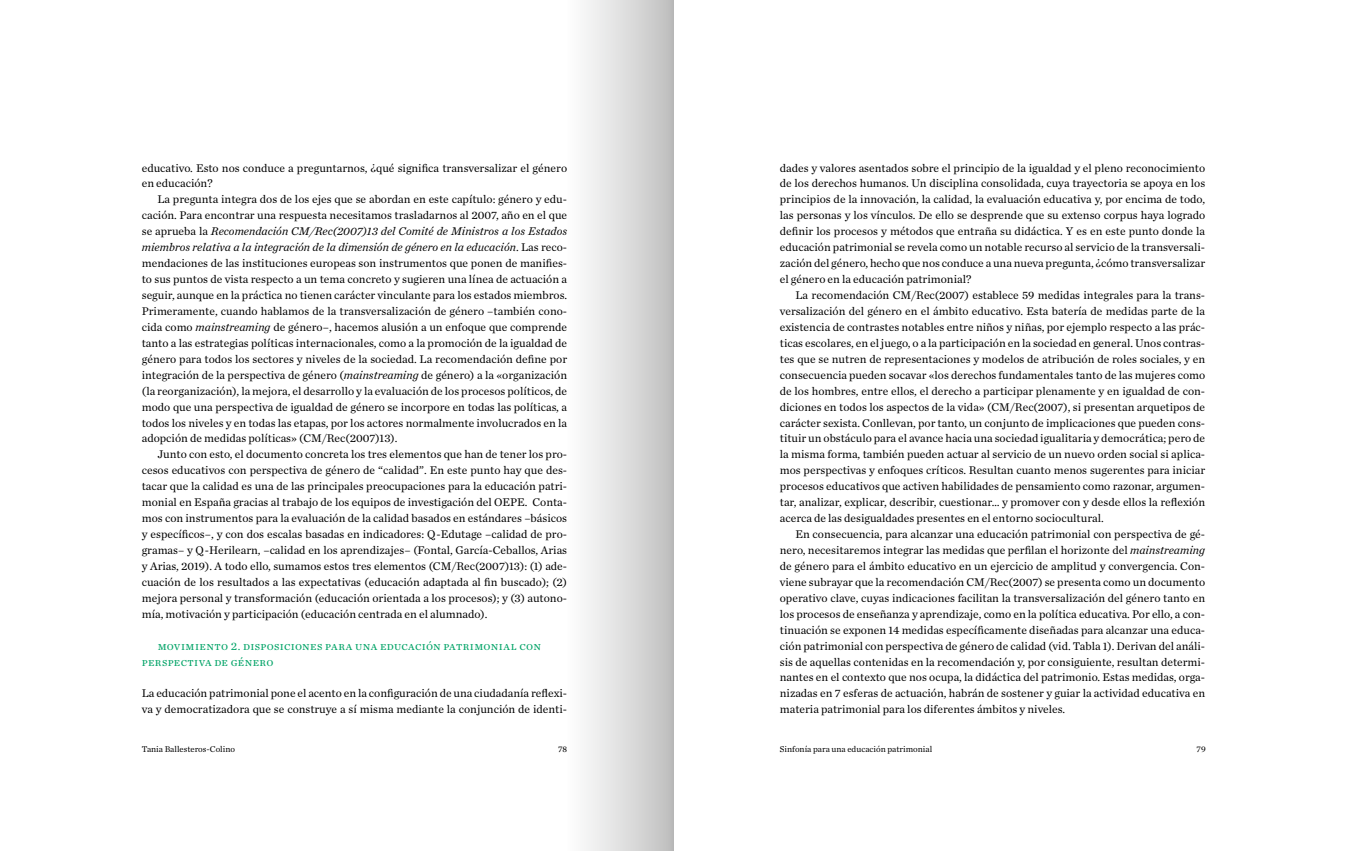
<style>
.page{position:relative;width:1347px;height:851px;background:#fff}
.page>*{position:absolute;margin:0;border:0;box-sizing:border-box;transform-origin:0 0}
.t1{font:11.62px/15.9px "Chronicle Text G1";color:#000;text-align:justify}
.t2{font:11.62px/15.9px "Chronicle Text G1";letter-spacing:.03em;color:#00a366}
.t3{font:8.75px "Chronicle Text G1";color:#000}
.s1{font-style:italic}
</style>
<div class="page">
<div style="left:546px;top:0;width:127px;height:850px;background:linear-gradient(to right,#fff,#c2c2c2)"></div>
<p class="t1" style="left:142px;top:159px;width:427px">educativo. Esto nos conduce a preguntarnos, ¿qué significa transversalizar el género en educación?</p>
<p class="t1" style="left:142px;top:191px;width:427px;text-indent:16px">La pregunta integra dos de los ejes que se abordan en este capítulo: género y edu&shy;cación. Para encontrar una respuesta necesitamos trasladarnos al 2007, año en el que se aprueba la <span class="s1">Recomendación CM/Rec(2007)13 del Comité de Ministros a los Estados miembros relativa a la integración de la dimensión de género en la educación</span>. Las reco&shy;mendaciones de las instituciones europeas son instrumentos que ponen de manifies&shy;to sus puntos de vista respecto a un tema concreto y sugieren una línea de actuación a seguir, aunque en la práctica no tienen carácter vinculante para los estados miembros.<br>Primeramente, cuando hablamos de la transversalización de género –también cono&shy;cida como <span class="s1">mainstreaming</span> de género–, hacemos alusión a un enfoque que comprende tanto a las estrategias políticas internacionales, como a la promoción de la igualdad de género para todos los sectores y niveles de la sociedad. La recomendación define por integración de la perspectiva de género (<span class="s1">mainstreaming</span> de género) a la «organización (la reorganización), la mejora, el desarrollo y la evaluación de los procesos políticos, de modo que una perspectiva de igualdad de género se incorpore en todas las políticas, a todos los niveles y en todas las etapas, por los actores normalmente involucrados en la adopción de medidas políticas» (CM/Rec(2007)13).</p>
<p class="t1" style="left:142px;top:446px;width:427px;text-indent:16px">Junto con esto, el documento concreta los tres elementos que han de tener los pro&shy;cesos educativos con perspectiva de género de “calidad”. En este punto hay que des&shy;tacar que la calidad es una de las principales preocupaciones para la educación patri&shy;monial en España gracias al trabajo de los equipos de investigación del OEPE. Conta&shy;mos con instrumentos para la evaluación de la calidad basados en estándares –básicos y específicos–, y con dos escalas basadas en indicadores: Q-Edutage –calidad de pro&shy;gramas– y Q-Herilearn, –calidad en los aprendizajes– (Fontal, García-Ceballos, Arias y Arias, 2019). A todo ello, sumamos estos tres elementos (CM/Rec(2007)13): (1) ade&shy;cuación de los resultados a las expectativas (educación adaptada al fin buscado); (2) mejora personal y transformación (educación orientada a los procesos); y (3) autono&shy;mía, motivación y participación (educación centrada en el alumnado).</p>
<p class="t2" style="left:142px;top:637px;width:400px;text-indent:16px">movimiento 2. disposiciones para una educación patrimonial con perspectiva de género</p>
<p class="t1" style="left:142px;top:684px;width:427px">La educación patrimonial pone el acento en la configuración de una ciudadanía reflexi&shy;va y democratizadora que se construye a sí misma mediante la conjunción de identi-</p>
<p class="t1" style="left:780px;top:159px;width:427px">dades y valores asentados sobre el principio de la igualdad y el pleno reconocimiento de los derechos humanos. Un disciplina consolidada, cuya trayectoria se apoya en los principios de la innovación, la calidad, la evaluación educativa y, por encima de todo, las personas y los vínculos. De ello se desprende que su extenso corpus haya logrado definir los procesos y métodos que entraña su didáctica. Y es en este punto donde la educación patrimonial se revela como un notable recurso al servicio de la transversali&shy;zación del género, hecho que nos conduce a una nueva pregunta, ¿cómo transversalizar el género en la educación patrimonial?</p>
<p class="t1" style="left:780px;top:286px;width:427px;text-indent:16px">La recomendación CM/Rec(2007) establece 59 medidas integrales para la trans&shy;versalización del género en el ámbito educativo. Esta batería de medidas parte de la existencia de contrastes notables entre niños y niñas, por ejemplo respecto a las prác&shy;ticas escolares, en el juego, o a la participación en la sociedad en general. Unos contras&shy;tes que se nutren de representaciones y modelos de atribución de roles sociales, y en consecuencia pueden socavar «los derechos fundamentales tanto de las mujeres como de los hombres, entre ellos, el derecho a participar plenamente y en igualdad de con&shy;diciones en todos los aspectos de la vida» (CM/Rec(2007), si presentan arquetipos de carácter sexista. Conllevan, por tanto, un conjunto de implicaciones que pueden cons&shy;tituir un obstáculo para el avance hacia una sociedad igualitaria y democrática; pero de la misma forma, también pueden actuar al servicio de un nuevo orden social si aplica&shy;mos perspectivas y enfoques críticos. Resultan cuanto menos sugerentes para iniciar procesos educativos que activen habilidades de pensamiento como razonar, argumen&shy;tar, analizar, explicar, describir, cuestionar… y promover con y desde ellos la reflexión acerca de las desigualdades presentes en el entorno sociocultural.</p>
<p class="t1" style="left:780px;top:525px;width:427px;text-indent:16px">En consecuencia, para alcanzar una educación patrimonial con perspectiva de gé&shy;nero, necesitaremos integrar las medidas que perfilan el horizonte del <span class="s1">mainstreaming </span>de género para el ámbito educativo en un ejercicio de amplitud y convergencia. Con&shy;viene subrayar que la recomendación CM/Rec(2007) se presenta como un documento operativo clave, cuyas indicaciones facilitan la transversalización del género tanto en los procesos de enseñanza y aprendizaje, como en la política educativa. Por ello, a con&shy;tinuación se exponen 14 medidas específicamente diseñadas para alcanzar una educa&shy;ción patrimonial con perspectiva de género de calidad (vid. Tabla 1). Derivan del análi&shy;sis de aquellas contenidas en la recomendación y, por consiguiente, resultan determi&shy;nantes en el contexto que nos ocupa, la didáctica del patrimonio. Estas medidas, orga&shy;nizadas en 7 esferas de actuación, habrán de sostener y guiar la actividad educativa en materia patrimonial para los diferentes ámbitos y niveles.</p>
<p class="t3" style="left:142px;top:742px;width:95px">Tania Ballesteros-Colino</p>
<p class="t3" style="left:558px;top:742px;width:11px">78</p>
<p class="t3" style="left:780px;top:742px;width:154px">Sinfonía para una educación patrimonial</p>
<p class="t3" style="left:1196px;top:742px;width:11px">79</p>
</div>
